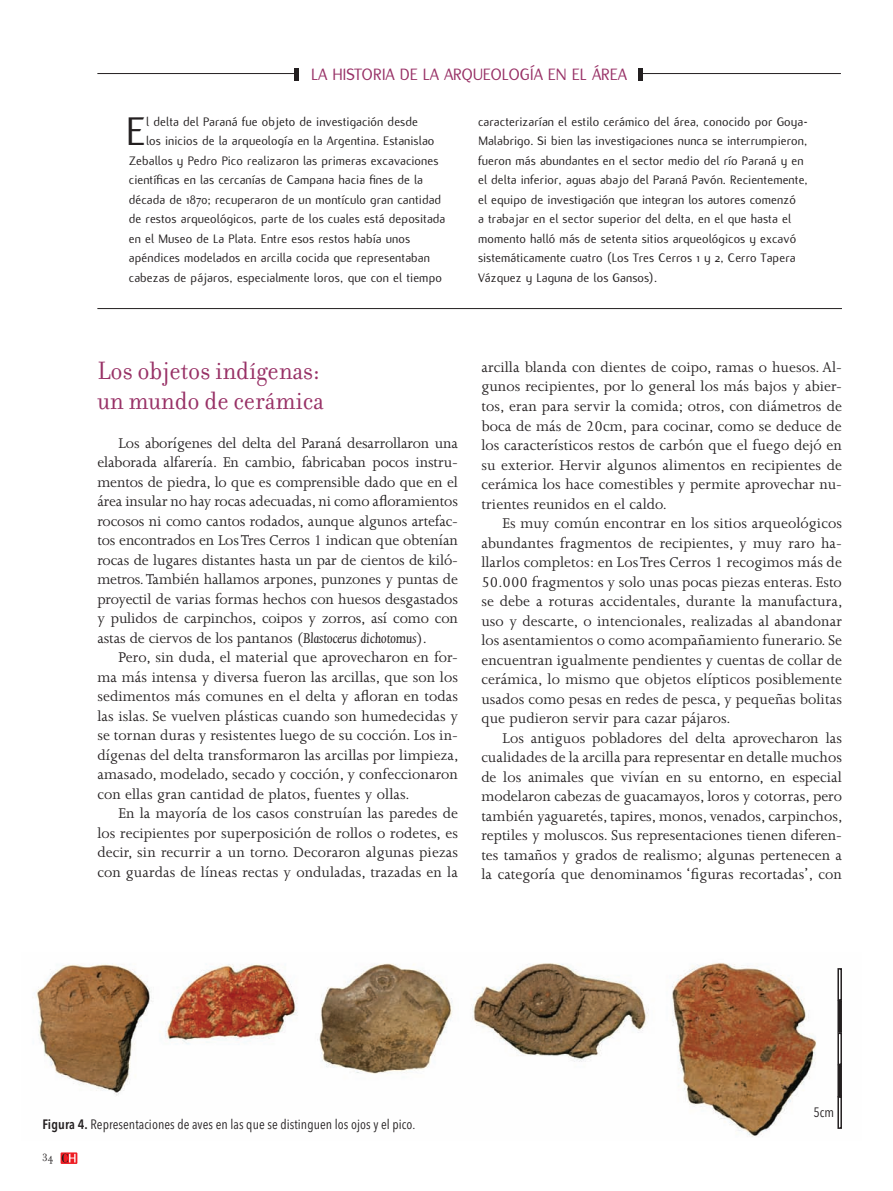
<style>
.page{position:relative;width:893px;height:1191px;background:#fff}
.page>*{position:absolute;margin:0;border:0;box-sizing:border-box;transform-origin:0 0}
.Txt_cuadros_Capital{font:43.8px "Flux";color:#231f20}
._1_línea_Subtítulos{font:27px/30px "Filosofia";color:#983166;scale:.95 1}
.Títulos_recuadros{font:18px "Flux";letter-spacing:-.01em;color:#983166}
.Txt_gral{font:16.2px/19.5px "Joanna";letter-spacing:.005em;color:#231f20;text-align:justify}
.Txt_cuadros_Capital-2{font:13.5px/19.5px "Flux";letter-spacing:.005em;color:#231f20}
.Epígrafes{font:condensed 13.5px "Avenir Next LT Pro";letter-spacing:.005em;color:#231f20}
.t1{font:11.25px "Filosofia";color:#231f20}
.s1{font-style:italic}
.s2{font-weight:600}
</style>
<div class="page">
<img style="left:32px;top:963px;width:810px;height:174px">
<hr style="left:97px;top:73px;width:744px;height:1px;background:#231f20">
<div style="left:294px;top:64px;width:346px;height:35px;background:#fff"></div>
<div style="left:638px;top:68px;width:5px;height:12px;background:#231f20"></div>
<hr style="left:294px;top:68px;width:4px;height:12px;background:#231f20">
<hr style="left:97px;top:308px;width:745px;height:1px;background:#231f20">
<div style="left:837px;top:968px;width:5px;height:32px;border:2px solid #231f20"></div>
<div style="left:837px;top:1032px;width:5px;height:33px;border:2px solid #231f20"></div>
<div style="left:837px;top:1096px;width:5px;height:32px;border:2px solid #231f20"></div>
<div style="left:837px;top:1000px;width:5px;height:32px;border:2px solid #231f20"></div>
<div style="left:837px;top:1064px;width:5px;height:33px;border:2px solid #231f20"></div>
<svg style="left:61px;top:1152px;width:16px;height:12px"></svg>
<svg style="left:62px;top:1153px;width:14px;height:9px"></svg>
<p class="Títulos_recuadros" style="left:311px;top:65px;width:30px">La historia</p>
<p class="Títulos_recuadros" style="left:400px;top:65px;width:211px">de la arqueolOgÍa EN EL área</p>
<p class="Txt_cuadros_Capital" style="left:126px;top:107px;width:21px">E</p>
<p class="Txt_cuadros_Capital-2" style="left:146px;top:112px;width:273px">l delta del Paraná fue objeto de investigación desde</p>
<p class="Txt_cuadros_Capital-2" style="left:146px;top:131px;width:290px">los inicios de la arqueología en la Argentina. Estanislao</p>
<p class="Txt_cuadros_Capital-2" style="left:129px;top:151px;width:311px">Zeballos y Pedro Pico realizaron las primeras excavaciones</p>
<p class="Txt_cuadros_Capital-2" style="left:129px;top:170px;width:296px">científicas en las cercanías de Campana hacia fines de la</p>
<p class="Txt_cuadros_Capital-2" style="left:129px;top:190px;width:314px">década de 1870; recuperaron de un montículo gran cantidad</p>
<p class="Txt_cuadros_Capital-2" style="left:129px;top:209px;width:318px">de restos arqueológicos, parte de los cuales está depositada</p>
<p class="Txt_cuadros_Capital-2" style="left:129px;top:229px;width:283px">en el Museo de La Plata. Entre esos restos había unos</p>
<p class="Txt_cuadros_Capital-2" style="left:129px;top:248px;width:303px">apéndices modelados en arcilla cocida que representaban</p>
<p class="Txt_cuadros_Capital-2" style="left:129px;top:268px;width:315px">cabezas de pájaros, especialmente loros, que con el tiempo</p>
<p class="Txt_cuadros_Capital-2" style="left:478px;top:112px;width:332px">caracterizarían el estilo cerámico del área, conocido por Goya-Malabrigo. Si bien las investigaciones nunca se interrumpieron, fueron más abundantes en el sector medio del río Paraná y en el delta inferior, aguas abajo del Paraná Pavón. Recientemente, el equipo de investigación que integran los autores comenzó<br>a trabajar en el sector superior del delta, en el que hasta el momento halló más de setenta sitios arqueológicos y excavó sistemáticamente cuatro (Los Tres Cerros 1 y 2, Cerro Tapera Vázquez y Laguna de los Gansos).</p>
<p class="_1_línea_Subtítulos" style="left:97px;top:355px;width:240px">Los objetos indígenas: un mundo de cerámica</p>
<p class="Txt_gral" style="left:97px;top:433px;width:362px;text-indent:21px">Los aborígenes del delta del Paraná desarrollaron una elaborada alfarería. En cambio, fabricaban pocos instru&shy;mentos de piedra, lo que es comprensible dado que en el área insular no hay rocas adecuadas, ni como afloramientos rocosos ni como cantos rodados, aunque algunos artefac&shy;tos encontrados en Los Tres Cerros 1 indican que obtenían rocas de lugares distantes hasta un par de cientos de kiló&shy;metros. También hallamos arpones, punzones y puntas de proyectil de varias formas hechos con huesos desgastados y pulidos de carpinchos, coipos y zorros, así como con astas de ciervos de los pantanos (<span class="s1">Blastocerus dichotomus</span>).</p>
<p class="Txt_gral" style="left:97px;top:647px;width:363px;text-indent:21px">Pero, sin duda, el material que aprovecharon en for&shy;ma más intensa y diversa fueron las arcillas, que son los sedimentos más comunes en el delta y afloran en todas las islas. Se vuelven plásticas cuando son humedecidas y se tornan duras y resistentes luego de su cocción. Los in&shy;dígenas del delta transformaron las arcillas por limpieza, amasado, modelado, secado y cocción, y confeccionaron con ellas gran cantidad de platos, fuentes y ollas.</p>
<p class="Txt_gral" style="left:97px;top:803px;width:362px;text-indent:21px">En la mayoría de los casos construían las paredes de los recipientes por superposición de rollos o rodetes, es decir, sin recurrir a un torno. Decoraron algunas piezas con guardas de líneas rectas y onduladas, trazadas en la</p>
<p class="Txt_gral" style="left:481px;top:357px;width:362px">arcilla blanda con dientes de coipo, ramas o huesos. Al&shy;gunos recipientes, por lo general los más bajos y abier&shy;tos, eran para servir la comida; otros, con diámetros de boca de más de 20cm, para cocinar, como se deduce de los característicos restos de carbón que el fuego dejó en su exterior. Hervir algunos alimentos en recipientes de cerámica los hace comestibles y permite aprovechar nu&shy;trientes reunidos en el caldo.</p>
<p class="Txt_gral" style="left:481px;top:513px;width:363px;text-indent:21px">Es muy común encontrar en los sitios arqueológicos abundantes fragmentos de recipientes, y muy raro ha&shy;llarlos completos: en Los Tres Cerros 1 recogimos más de 50.000 fragmentos y solo unas pocas piezas enteras. Esto se debe a roturas accidentales, durante la manufactura, uso y descarte, o intencionales, realizadas al abandonar los asentamientos o como acompañamiento funerario. Se encuentran igualmente pendientes y cuentas de collar de cerámica, lo mismo que objetos elípticos posiblemente usados como pesas en redes de pesca, y pequeñas bolitas que pudieron servir para cazar pájaros.</p>
<p class="Txt_gral" style="left:481px;top:728px;width:363px;text-indent:21px">Los antiguos pobladores del delta aprovecharon las cualidades de la arcilla para representar en detalle muchos de los animales que vivían en su entorno, en especial modelaron cabezas de guacamayos, loros y cotorras, pero también yaguaretés, tapires, monos, venados, carpinchos, reptiles y moluscos. Sus representaciones tienen diferen&shy;tes tamaños y grados de realismo; algunas pertenecen a la categoría que denominamos ‘figuras recortadas’, con</p>
<p class="Epígrafes" style="left:43px;top:1116px;width:374px"><span class="s2">Figura 4.</span> Representaciones de aves en las que se distinguen los ojos y el pico.</p>
<p class="t1" style="left:43px;top:1151px;width:13px">34</p>
<p class="Epígrafes" style="left:813px;top:1104px;width:22px">5cm</p>
</div>
